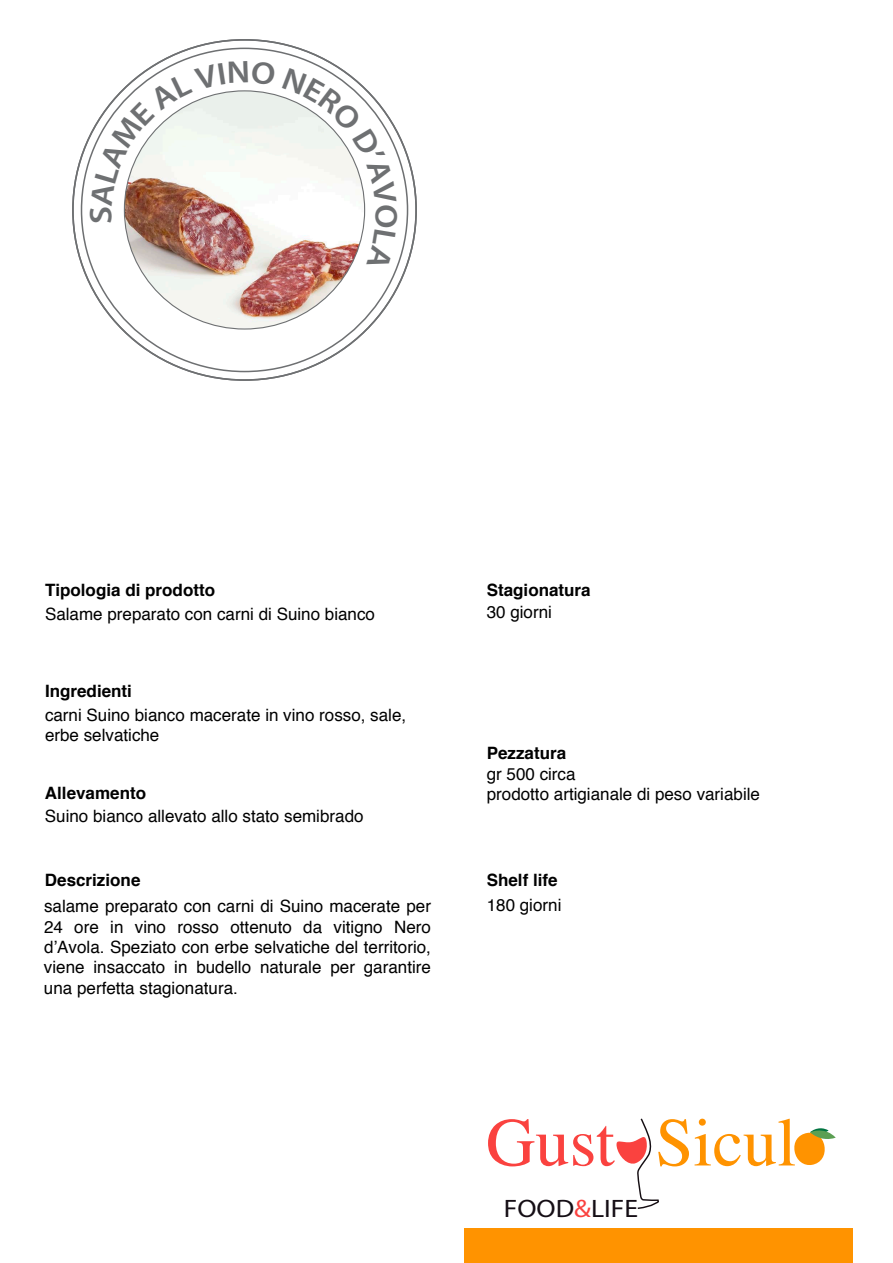
<style>
.page{position:relative;width:893px;height:1263px;background:#fff}
.page>*{position:absolute;margin:0;border:0;box-sizing:border-box;transform-origin:0 0}
.t1{font:600 31.5px "Myriad Pro";color:#6e7072;scale:1.1 1}
.t2{font:25.35px "Myriad Pro";color:#150e15;scale:1.1 1}
.t3{font:16.95px/20.4px "Helvetica";color:#000}
.t4{font:700 16.95px "Helvetica";color:#000}
.s1{color:#fa423f}
</style>
<div class="page">
<img style="left:124px;top:94px;width:241px;height:235px">
<div style="left:465px;top:1229px;width:388px;height:34px;background:#ff9300"></div>
<svg style="left:488px;top:1118px;width:201px;height:91px"></svg>
<svg style="left:695px;top:1119px;width:141px;height:47px"></svg>
<svg style="left:90px;top:61px;width:186px;height:145px"></svg>
<svg style="left:282px;top:68px;width:115px;height:202px"></svg>
<h1 class="t1" style="left:81px;top:224px;width:18px;rotate:-90deg">S</h1>
<p class="t4" style="left:45px;top:576px;width:172px">Tipologia di prodotto</p>
<p class="t3" style="left:45px;top:604px;width:331px">Salame preparato con carni di Suino bianco</p>
<p class="t4" style="left:45px;top:677px;width:88px">Ingredienti</p>
<p class="t3" style="left:45px;top:705px;width:363px">carni Suino bianco macerate in vino rosso, sale, erbe selvatiche</p>
<p class="t4" style="left:45px;top:779px;width:103px">Allevamento</p>
<p class="t3" style="left:45px;top:807px;width:320px">Suino bianco allevato allo stato semibrado</p>
<p class="t4" style="left:45px;top:867px;width:97px">Descrizione</p>
<p class="t3" style="left:44px;top:896px;width:389px;text-align:justify">salame preparato con carni di Suino macerate per 24 ore in vino rosso ottenuto da vitigno Nero d’Avola. Speziato con erbe selvatiche del territorio, viene insaccato in budello naturale per garantire una perfetta stagionatura.</p>
<p class="t4" style="left:487px;top:577px;width:105px">Stagionatura</p>
<p class="t3" style="left:487px;top:602px;width:67px">30 giorni</p>
<p class="t4" style="left:487px;top:739px;width:81px">Pezzatura</p>
<p class="t3" style="left:487px;top:764px;width:275px">gr 500 circa<br>prodotto artigianale di peso variabile</p>
<p class="t4" style="left:487px;top:867px;width:72px">Shelf life</p>
<p class="t3" style="left:487px;top:896px;width:76px">180 giorni</p>
<h2 class="t2" style="left:504px;top:1193px;width:123px">FOOD<span class="s1">&amp;</span>LIFE</h2>
</div>
